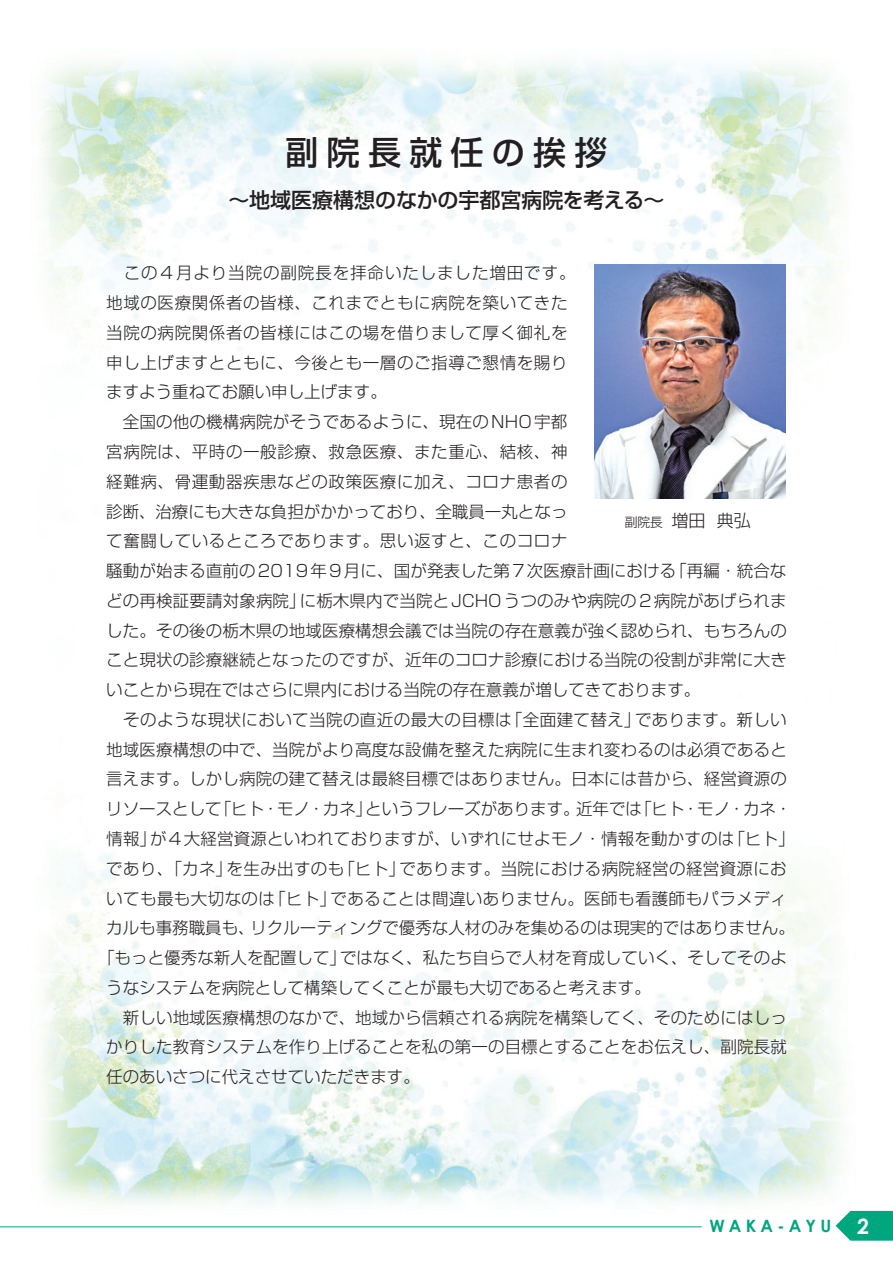
<style>
.page{position:relative;width:893px;height:1263px;background:#fff}
.page>*{position:absolute;margin:0;border:0;box-sizing:border-box;transform-origin:0 0}
.t1{font:500 33px "Shin Go Pro";letter-spacing:.25em;color:#231f20}
.t2{font:700 21.3px "Century Gothic";color:#fff}
.t3{font:500 21px "Shin Go Pro";color:#231f20}
.t4{font:700 16.95px "Century Gothic";letter-spacing:.25em;color:#00a77e}
.t5{font:300 16.95px "Shin Go Pro";color:#231f20}
.t6{font:300 16.5px/29.7px "Shin Go Pro";letter-spacing:.005em;color:#231f20}
.t7{font:300 16.5px/29.7px "Shin Go Pro";letter-spacing:.035em;color:#231f20}
.t8{font:300 16.5px "Shin Go Pro";letter-spacing:.025em;color:#231f20}
.t9{font:300 12.75px "Shin Go Pro";color:#231f20}
</style>
<div class="page">
<img style="left:42px;top:61px;width:298px;height:1143px">
<img style="left:340px;top:61px;width:503px;height:250px">
<img style="left:340px;top:311px;width:261px;height:892px">
<img style="left:759px;top:311px;width:103px;height:900px">
<img style="left:601px;top:925px;width:158px;height:280px">
<svg style="left:836px;top:1211px;width:57px;height:30px;background:#21b28f"></svg>
<hr style="left:0;top:1226px;width:702px;height:1px;background:#00a77e">
<img style="left:595px;top:265px;width:191px;height:234px">
<h1 class="t1" style="left:286px;top:126px;width:323px">副院長就任の挨拶</h1>
<p class="t3" style="left:228px;top:182px;width:437px">～地域医療構想のなかの宇都宮病院を考える~</p>
<p class="t7" style="left:106px;top:256px;width:471px">　この4月より当院の副院長を拝命いたしました増田です。地域の医療関係者の皆様、これまでともに病院を築いてきた当院の病院関係者の皆様にはこの場を借りまして厚く御礼を申し上げますとともに、今後とも一層のご指導ご懇情を賜りますよう重ねてお願い申し上げます。<br>　全国の他の機構病院がそうであるように、現在のNHO宇都宮病院は、平時の一般診療、救急医療、また重心、結核、神経難病、骨運動器疾患などの政策医療に加え、コロナ患者の診断、治療にも大きな負担がかかっており、全職員一丸となって奮闘しているところであります。思い返すと、このコロナ</p>
<p class="t9" style="left:625px;top:512px;width:40px">副院長</p>
<p class="t5" style="left:671px;top:507px;width:36px">増田</p>
<p class="t5" style="left:717px;top:507px;width:36px">典弘</p>
<p class="t6" style="left:670px;top:554px;width:118px">「再編・統合な</p>
<p class="t6" style="left:300px;top:554px;width:488px;text-indent:-193px">騒動が始まる直前の2019年9月に、国が発表した第7次医療計画における<br>に栃木県内で当院とJCHOうつのみや病院の2病院があげられま</p>
<p class="t6" style="left:106px;top:584px;width:201px">どの再検証要請対象病院」</p>
<p class="t6" style="left:106px;top:613px;width:682px">した。その後の栃木県の地域医療構想会議では当院の存在意義が強く認められ、もちろんの</p>
<p class="t6" style="left:106px;top:643px;width:682px">こと現状の診療継続となったのですが、近年のコロナ診療における当院の役割が非常に大き</p>
<p class="t6" style="left:106px;top:673px;width:596px">いことから現在ではさらに県内における当院の存在意義が増してきております。</p>
<p class="t8" style="left:635px;top:706px;width:153px">であります。新しい</p>
<p class="t6" style="left:506px;top:703px;width:136px">「全面建て替え」</p>
<p class="t8" style="left:106px;top:706px;width:407px">　そのような現状において当院の直近の最大の目標は</p>
<p class="t6" style="left:106px;top:732px;width:682px">地域医療構想の中で、当院がより高度な設備を整えた病院に生まれ変わるのは必須であると</p>
<p class="t6" style="left:106px;top:762px;width:682px">言えます。しかし病院の建て替えは最終目標ではありません。日本には昔から、経営資源の</p>
<p class="t6" style="left:635px;top:792px;width:158px">「ヒト・モノ・カネ・</p>
<p class="t6" style="left:365px;top:792px;width:216px">というフレーズがあります。</p>
<p class="t6" style="left:215px;top:792px;width:159px">「ヒト・モノ・カネ」</p>
<p class="t6" style="left:576px;top:792px;width:67px">近年では</p>
<p class="t6" style="left:106px;top:792px;width:117px">リソースとして</p>
<p class="t6" style="left:728px;top:822px;width:68px">「ヒト「</p>
<p class="t6" style="left:150px;top:822px;width:586px">が4大経営資源といわれておりますが、いずれにせよモノ・情報を動かすのは</p>
<p class="t6" style="left:106px;top:822px;width:51px">情報」</p>
<p class="t6" style="left:106px;top:852px;width:128px">であり、「カネ」</p>
<p class="t6" style="left:338px;top:852px;width:69px">「ヒト」</p>
<p class="t6" style="left:400px;top:852px;width:389px">であります。当院における病院経営の経営資源にお</p>
<p class="t6" style="left:227px;top:852px;width:119px">を生み出すのも</p>
<p class="t6" style="left:269px;top:881px;width:69px">「ヒト」</p>
<p class="t8" style="left:331px;top:885px;width:458px">であることは間違いありません。医師も看護師もパラメディ</p>
<p class="t6" style="left:250px;top:881px;width:546px;text-indent:-144px">いても最も大切なのは<br>リクルーティングで優秀な人材のみを集めるのは現実的ではありません。</p>
<p class="t6" style="left:106px;top:911px;width:150px">カルも事務職員も、</p>
<p class="t6" style="left:106px;top:941px;width:682px;text-indent:-8px">「もっと優秀な新人を配置して」<br>うなシステムを病院として構築してくことが最も大切であると考えます。<br>　新しい地域医療構想のなかで、地域から信頼される病院を構築してく、そのためにはしっかりした教育システムを作り上げることを私の第一の目標とすることをお伝えし、副院長就任のあいさつに代えさせていただきます。</p>
<p class="t6" style="left:340px;top:941px;width:448px">ではなく、私たち自らで人材を育成していく、そしてそのよ</p>
<p class="t4" style="left:709px;top:1215px;width:123px">WAKA-AYU</p>
<p class="t2" style="left:857px;top:1212px;width:13px">2</p>
</div>
